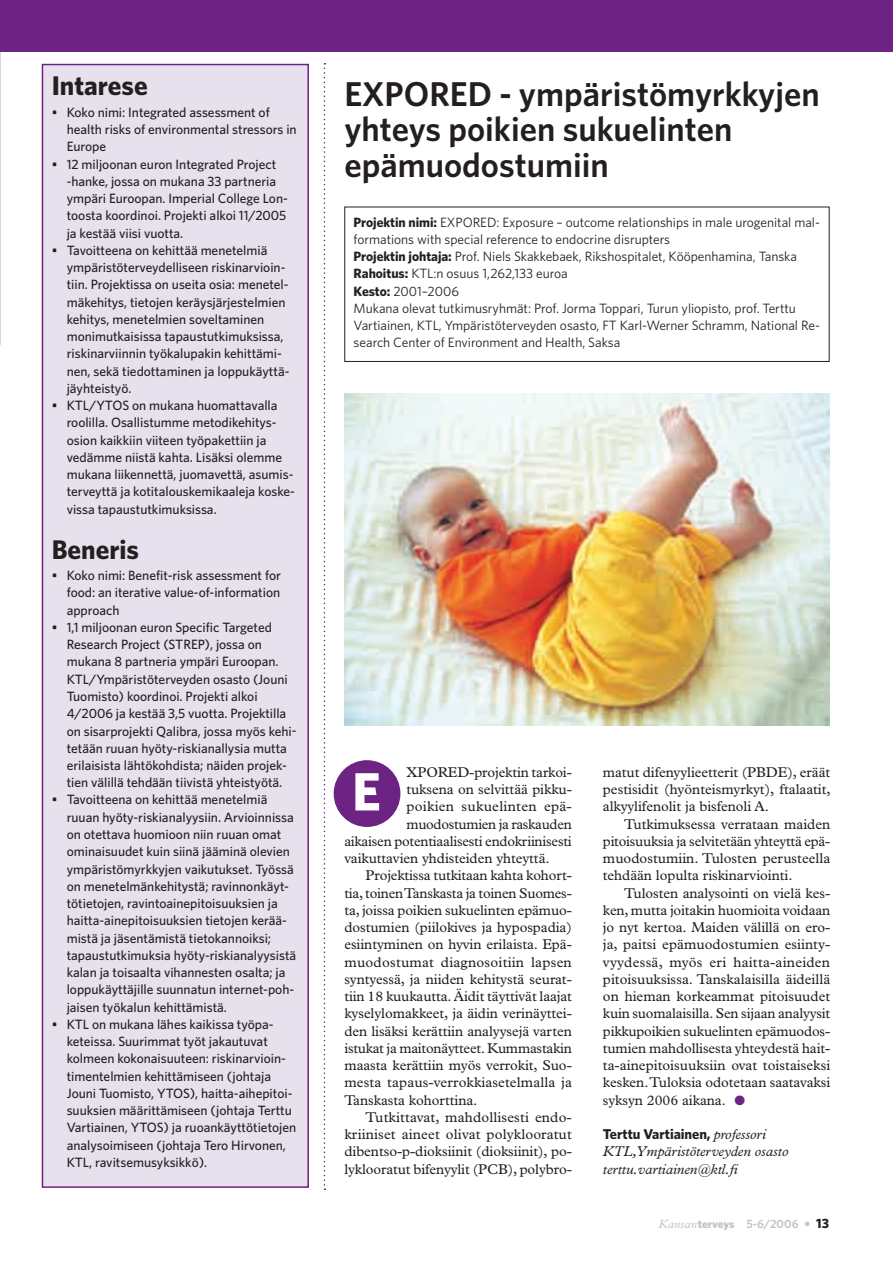
<style>
.page{position:relative;width:893px;height:1263px;background:#fff}
.page>*{position:absolute;margin:0;border:0;box-sizing:border-box;transform-origin:0 0}
.t1{font:700 54px "Whitney";color:#fff}
.t2{font:600 34.5px/35.2px "Whitney";color:#231f20}
.t3{font:700 27px "Whitney";color:#231f20}
.t4{font:14.25px/17.2px "Plantin";letter-spacing:-.005em;color:#231f20;text-align:justify}
.t5{font:italic 14.25px/17.2px "Plantin";letter-spacing:-.005em;color:#231f20}
.t6{font:14.25px "Plantin";letter-spacing:.015em;color:#231f20}
.t7{font:700 14.25px "Whitney";letter-spacing:-.005em;color:#231f20}
.t8{font:14.25px "Plantin";letter-spacing:.02em;color:#231f20}
.t9{font:500 13.5px/17.2px "Whitney";letter-spacing:-.005em;color:#231f20}
.t10{font:13.5px/17.2px "Whitney";letter-spacing:-.005em;color:#231f20}
.t11{font:600 12px "Whitney";color:#c0c4ca}
.s1{font-weight:700}
.s2{color:#6d2383}
.s3{font-family:"Plantin";font-weight:400;font-style:italic}
.s4{font-weight:900;font-size:11.25px}
.s5{font-weight:700;font-size:13.5px;color:#231f20}
</style>
<div class="page">
<hr style="left:0;top:51px;width:1px;height:294px;background:#ded3e6">
<div style="left:0;top:0;width:893px;height:52px;background:#6d2383"></div>
<div style="left:42px;top:65px;width:266px;height:1122px;background:#e7e0ed"></div>
<div style="left:42px;top:64px;width:267px;height:1124px;border:2px solid #6d2383"></div>
<svg style="left:324px;top:63px;width:1px;height:1127px"></svg>
<div style="left:344px;top:207px;width:485px;height:155px;border:1px solid #231f20"></div>
<img style="left:344px;top:394px;width:485px;height:331px">
<div style="left:334px;top:760px;width:66px;height:67px;background:#6d2383;border-radius:50%"></div>
<h3 class="t3" style="left:52px;top:70px;width:97px">Intarese</h3>
<p class="t9" style="left:67px;top:103px;width:231px;text-indent:-15px">• Koko nimi: Integrated assessment of health risks of environmental stressors in<br>Europe</p>
<p class="t9" style="left:67px;top:155px;width:223px;text-indent:-15px">• 12 miljoonan euron Integrated Project -hanke, jossa on mukana 33 partneria ympäri Euroopan. Imperial College Lon&shy;toosta koordinoi. Projekti alkoi 11/2005 ja kestää viisi vuotta.</p>
<p class="t9" style="left:67px;top:241px;width:224px;text-indent:-15px">• Tavoitteena on kehittää menetelmiä ympäristöterveydelliseen riskinarvioin&shy;tiin. Projektissa on useita osia: menetel&shy;mäkehitys, tietojen keräysjärjestelmien kehitys, menetelmien soveltaminen monimutkaisissa tapaustutkimuksissa, riskinarviinnin työkalupakin kehittämi&shy;nen, sekä tiedottaminen ja loppukäyttä&shy;jäyhteistyö.</p>
<p class="t9" style="left:67px;top:396px;width:230px;text-indent:-15px">• KTL/YTOS on mukana huomattavalla roolilla. Osallistumme metodikehitys&shy;osion kaikkiin viiteen työpakettiin ja vedämme niistä kahta. Lisäksi olemme mukana liikennettä, juomavettä, asumis&shy;terveyttä ja kotitalouskemikaaleja koske&shy;vissa tapaustutkimuksissa.</p>
<h3 class="t3" style="left:52px;top:533px;width:89px">Beneris</h3>
<p class="t9" style="left:67px;top:566px;width:216px;text-align:justify;text-indent:-15px">• Koko nimi: Benefit-risk assessment for food: an iterative value-of-information approach</p>
<p class="t9" style="left:67px;top:618px;width:231px;text-indent:-15px">• 1,1 miljoonan euron Specific Targeted Research Project (STREP), jossa on mukana 8 partneria ympäri Euroopan.<br>KTL/Ympäristöterveyden osasto (Jouni Tuomisto) koordinoi. Projekti alkoi 4/2006 ja kestää 3,5 vuotta. Projektilla on sisarprojekti Qalibra, jossa myös kehi&shy;tetään ruuan hyöty-riskianallysia mutta erilaisista lähtökohdista; näiden projek&shy;tien välillä tehdään tiivistä yhteistyötä.</p>
<p class="t9" style="left:67px;top:791px;width:231px;text-indent:-15px">• Tavoitteena on kehittää menetelmiä ruuan hyöty-riskianalyysiin. Arvioinnissa on otettava huomioon niin ruuan omat ominaisuudet kuin siinä jääminä olevien ympäristömyrkkyjen vaikutukset. Työssä on menetelmänkehitystä; ravinnonkäyt&shy;tötietojen, ravintoainepitoisuuksien ja haitta-ainepitoisuuksien tietojen kerää&shy;mistä ja jäsentämistä tietokannoiksi; tapaustutkimuksia hyöty-riskianalyysistä kalan ja toisaalta vihannesten osalta; ja loppukäyttäjille suunnatun internet-poh&shy;jaisen työkalun kehittämistä.</p>
<p class="t9" style="left:67px;top:1015px;width:231px;text-indent:-15px">• KTL on mukana lähes kaikissa työpa&shy;keteissa. Suurimmat työt jakautuvat kolmeen kokonaisuuteen: riskinarvioin&shy;timentelmien kehittämiseen (johtaja Jouni Tuomisto, YTOS), haitta-aihepitoi&shy;suuksien määrittämiseen (johtaja Terttu Vartiainen, YTOS) ja ruoankäyttötietojen analysoimiseen (johtaja Tero Hirvonen, KTL, ravitsemusyksikkö).</p>
<h2 class="t2" style="left:344px;top:76px;width:477px">EXPORED - ympäristömyrkkyjen yhteys poikien sukuelinten epämuodostumiin</h2>
<p class="t10" style="left:354px;top:213px;width:468px"><span class="s1">Projektin nimi:</span> EXPORED: Exposure – outcome relationships in male urogenital mal&shy;formations with special reference to endocrine disrupters<br><span class="s1">Projektin johtaja:</span> Prof. Niels Skakkebaek, Rikshospitalet, Kööpenhamina, Tanska <span class="s1">Rahoitus:</span> KTL:n osuus 1,262,133 euroa<br><span class="s1">Kesto:</span> 2001–2006<br>Mukana olevat tutkimusryhmät: Prof. Jorma Toppari, Turun yliopisto, prof. Terttu Vartiainen, KTL, Ympäristöterveyden osasto, FT Karl-Werner Schramm, National Re&shy;search Center of Environment and Health, Saksa</p>
<p class="t4" style="left:406px;top:763px;width:167px">XPORED-projektin tarkoi-</p>
<p class="t4" style="left:406px;top:781px;width:167px">tuksena on selvittää pikku-</p>
<p class="t8" style="left:406px;top:798px;width:167px">poikien sukuelinten epä-</p>
<p class="t4" style="left:406px;top:815px;width:167px">muodostumien ja raskauden</p>
<p class="t4" style="left:344px;top:832px;width:229px">aikaisen potentiaalisesti endokriinisesti</p>
<p class="t4" style="left:344px;top:850px;width:207px">vaikuttavien yhdisteiden yhteyttä.</p>
<p class="t4" style="left:366px;top:867px;width:208px">Projektissa tutkitaan kahta kohort-</p>
<p class="t4" style="left:344px;top:884px;width:229px">tia, toinenTanskasta ja toinen Suomes-</p>
<p class="t4" style="left:344px;top:901px;width:229px">ta, joissa poikien sukuelinten epämuo-</p>
<p class="t4" style="left:344px;top:919px;width:229px">dostumien (piilokives ja hypospadia)</p>
<p class="t4" style="left:344px;top:936px;width:229px">esiintyminen on hyvin erilaista. Epä-</p>
<p class="t6" style="left:344px;top:953px;width:229px">muodostumat diagnosoitiin lapsen</p>
<p class="t4" style="left:344px;top:970px;width:229px">syntyessä, ja niiden kehitystä seurat-</p>
<p class="t4" style="left:344px;top:988px;width:229px">tiin 18 kuukautta. Äidit täyttivät laajat</p>
<p class="t4" style="left:344px;top:1005px;width:229px">kyselylomakkeet, ja äidin verinäyttei-</p>
<p class="t4" style="left:344px;top:1022px;width:229px">den lisäksi kerättiin analyysejä varten</p>
<p class="t4" style="left:344px;top:1039px;width:229px">istukat ja maitonäytteet. Kummastakin</p>
<p class="t4" style="left:344px;top:1057px;width:229px">maasta kerättiin myös verrokit, Suo-</p>
<p class="t4" style="left:344px;top:1074px;width:229px">mesta tapaus-verrokkiasetelmalla ja</p>
<p class="t4" style="left:344px;top:1091px;width:135px">Tanskasta kohorttina.</p>
<p class="t4" style="left:366px;top:1108px;width:208px">Tutkittavat, mahdollisesti endo-</p>
<p class="t4" style="left:344px;top:1126px;width:229px">kriiniset aineet olivat polyklooratut</p>
<p class="t4" style="left:344px;top:1143px;width:229px">dibentso-p-dioksiinit (dioksiinit), po-</p>
<p class="t4" style="left:344px;top:1160px;width:229px">lyklooratut bifenyylit (PCB), polybro-</p>
<h1 class="t1" style="left:352px;top:759px;width:30px">E</h1>
<p class="t4" style="left:603px;top:763px;width:229px">matut difenyylieetterit (PBDE), eräät pestisidit (hyönteismyrkyt), ftalaatit, alkyylifenolit ja bisfenoli A.</p>
<p class="t4" style="left:603px;top:815px;width:229px;text-indent:21px">Tutkimuksessa verrataan maiden pitoisuuksia ja selvitetään yhteyttä epä&shy;muodostumiin. Tulosten perusteella tehdään lopulta riskinarviointi.</p>
<p class="t4" style="left:603px;top:884px;width:229px;text-indent:21px">Tulosten analysointi on vielä kes&shy;ken, mutta joitakin huomioita voidaan jo nyt kertoa. Maiden välillä on ero&shy;ja, paitsi epämuodostumien esiinty&shy;vyydessä, myös eri haitta-aineiden pitoisuuksissa. Tanskalaisilla äideillä on hieman korkeammat pitoisuudet kuin suomalaisilla. Sen sijaan analyysit pikkupoikien sukuelinten epämuodos&shy;tumien mahdollisesta yhteydestä hait&shy;ta-ainepitoisuuksiin ovat toistaiseksi kesken.Tuloksia odotetaan saatavaksi syksyn 2006 aikana. <span class="s2">●</span></p>
<p class="t7" style="left:603px;top:1125px;width:164px">Terttu Vartiainen, <span class="s3">professori</span></p>
<p class="t5" style="left:603px;top:1143px;width:187px">KTL,Ympäristöterveyden osasto terttu.vartiainen@ktl.fi</p>
<p class="t11" style="left:658px;top:1216px;width:171px"><span class="s3">Kansan</span><span class="s4">terveys</span> 5-6/2006 <span class="s1">•</span> <span class="s5">13</span></p>
</div>
